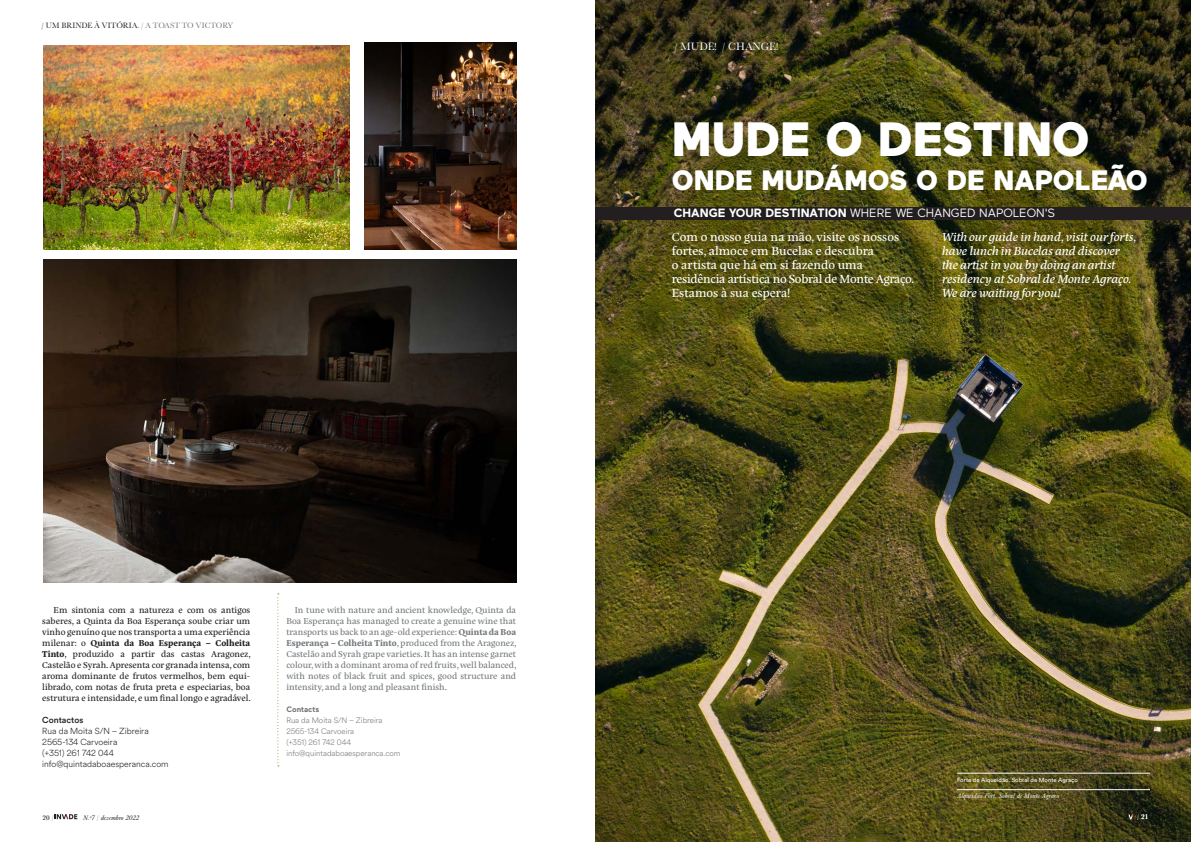
<style>
.page{position:relative;width:1191px;height:842px;background:#fff}
.page>*{position:absolute;margin:0;border:0;box-sizing:border-box;transform-origin:0 0}
.t1{font:900 48px "Maax";color:#fff}
.t2{font:900 28px "Maax";color:#fff}
.t3{font:12px/14px "Eskorte Latin";color:#fff}
.Normal_ENG{font:italic 12px/14px "Eskorte Latin";color:#fff}
.t4{font:12px "Maax";color:#fff}
.t5{font:11px "Baskerville URW";color:#fff}
.t6{font:8.7px/11px "Eskorte Latin";color:#231f20;text-align:justify}
.Normal_ENG-2{font:8.7px/11px "Eskorte Latin";color:#75797b;text-align:justify}
.t7{font:300 8.7px "Circular Air";color:#231f20}
.t8{font:500 8.7px "Circular Std";color:#231f20}
.t9{font:8px "Baskerville URW";color:#231f20}
.Normal_ENG_sem_just{font:300 7.9px "Circular Air";color:#75797b}
.Normal_ENG_sem_just-2{font:700 7.9px "Maax";color:#75797b}
.Legendas{font:italic 7px "Baskerville URW";color:#fff}
.t10{font:italic 7px "Baskerville URW";color:#231f20}
.t11{font:500 7px "Baskerville URW";color:#231f20}
.t12{font:500 7px "Baskerville URW";color:#fff}
.Legendas-2{font:6px "Circular Std";color:#fff}
.s1{color:#75797b}
.s2{font-weight:700}
.s3{font-family:"Laca";font-weight:200}
.s4{font-family:"Laca";font-weight:200;font-style:normal}
</style>
<div class="page">
<img style="left:43px;top:45px;width:307px;height:204px">
<img style="left:364px;top:43px;width:152px;height:206px">
<img style="left:43px;top:260px;width:473px;height:322px">
<img style="left:595px;top:0;width:596px;height:842px">
<svg style="left:277px;top:593px;width:2px;height:173px"></svg>
<div style="left:595px;top:208px;width:596px;height:12px;background:#231f20"></div>
<svg style="left:933px;top:218px;width:1px;height:116px"></svg>
<hr style="left:957px;top:773px;width:193px;height:1px;background:#fff">
<hr style="left:957px;top:789px;width:193px;height:1px;background:#fff">
<svg style="left:1128px;top:814px;width:7px;height:5px"></svg>
<svg style="left:55px;top:814px;width:22px;height:5px"></svg>
<p class="t9" style="left:42px;top:20px;width:193px">/ UM BRINDE À VITÓRIA. <span class="s1">/ A TOAST TO VICTORY</span></p>
<p class="t6" style="left:42px;top:604px;width:210px;text-indent:11px">Em sintonia com a natureza e com os antigos saberes, a Quinta da Boa Esperança soube criar um vinho genuíno que nos transporta a uma experiência milenar: o <span class="s2">Quinta da Boa Esperança – Colheita Tinto</span>, produzido a partir das castas Aragonez, Castelão e Syrah. Apresenta cor granada intensa, com aroma dominante de frutos vermelhos, bem equi&shy;librado, com notas de fruta preta e especiarias, boa estrutura e intensidade, e um final longo e agradável.</p>
<p class="t8" style="left:42px;top:714px;width:43px">Contactos</p>
<p class="t7" style="left:42px;top:725px;width:108px">Rua da Moita S/N – Zibreira</p>
<p class="t7" style="left:42px;top:736px;width:77px">2565-134 Carvoeira</p>
<p class="t7" style="left:42px;top:747px;width:73px">(+351) 261 742 044</p>
<p class="t7" style="left:42px;top:758px;width:128px">info@quintadaboaesperanca.com</p>
<p class="Normal_ENG-2" style="left:286px;top:604px;width:232px;text-indent:8px">In tune with nature and ancient knowledge, Quinta da Boa Esperança has managed to create a genuine wine that transports us back to an age-old experience: <span class="s2">Quinta da Boa Esperança – Colheita Tinto</span>, produced from the Aragonez, Castelão and Syrah grape varieties. It has an intense garnet colour, with a dominant aroma of red fruits, well balanced, with notes of black fruit and spices, good structure and intensity, and a long and pleasant finish.</p>
<p class="Normal_ENG_sem_just-2" style="left:286px;top:705px;width:34px">Contacts</p>
<p class="Normal_ENG_sem_just" style="left:286px;top:715px;width:98px">Rua da Moita S/N – Zibreira</p>
<p class="Normal_ENG_sem_just" style="left:286px;top:726px;width:69px">2565-134 Carvoeira</p>
<p class="Normal_ENG_sem_just" style="left:286px;top:737px;width:66px">(+351) 261 742 044</p>
<p class="Normal_ENG_sem_just" style="left:286px;top:748px;width:116px">info@quintadaboaesperanca.com</p>
<p class="t5" style="left:675px;top:39px;width:105px">/ MUDE! / CHANGE!</p>
<p class="t1" style="left:672px;top:112px;width:419px">MUDE O DESTINO</p>
<p class="t2" style="left:672px;top:165px;width:477px">ONDE MUDÁMOS O DE NAPOLEÃO</p>
<p class="t4" style="left:674px;top:206px;width:383px"><span class="s2">CHANGE YOUR DESTINATION</span> WHERE WE CHANGED NAPOLEON'S</p>
<p class="t3" style="left:672px;top:230px;width:244px">Com o nosso guia na mão, visite os nossos fortes, almoce em Bucelas e descubra<br>o artista que há em si fazendo uma residência artística no Sobral de Monte Agraço.<br>Estamos à sua espera!</p>
<p class="Normal_ENG" style="left:942px;top:229px;width:196px">With our guide in hand, visit our forts, have lunch in Bucelas and discover the artist in you by doing an artist residency at Sobral de Monte Agraço.<br>We are waiting for you!</p>
<p class="Legendas-2" style="left:957px;top:776px;width:122px">Forte de Alqueidão, Sobral de Monte Agraço</p>
<p class="Legendas" style="left:957px;top:792px;width:104px">Alqueidão Fort, Sobral de Monte Agraço</p>
<p class="t11" style="left:43px;top:812px;width:13px">20 <span class="s3">/</span></p>
<p class="t10" style="left:83px;top:813px;width:58px">N.º7 <span class="s4">/</span> dezembro 2022</p>
<p class="t12" style="left:1136px;top:812px;width:13px"><span class="s3">/</span> 21</p>
</div>
